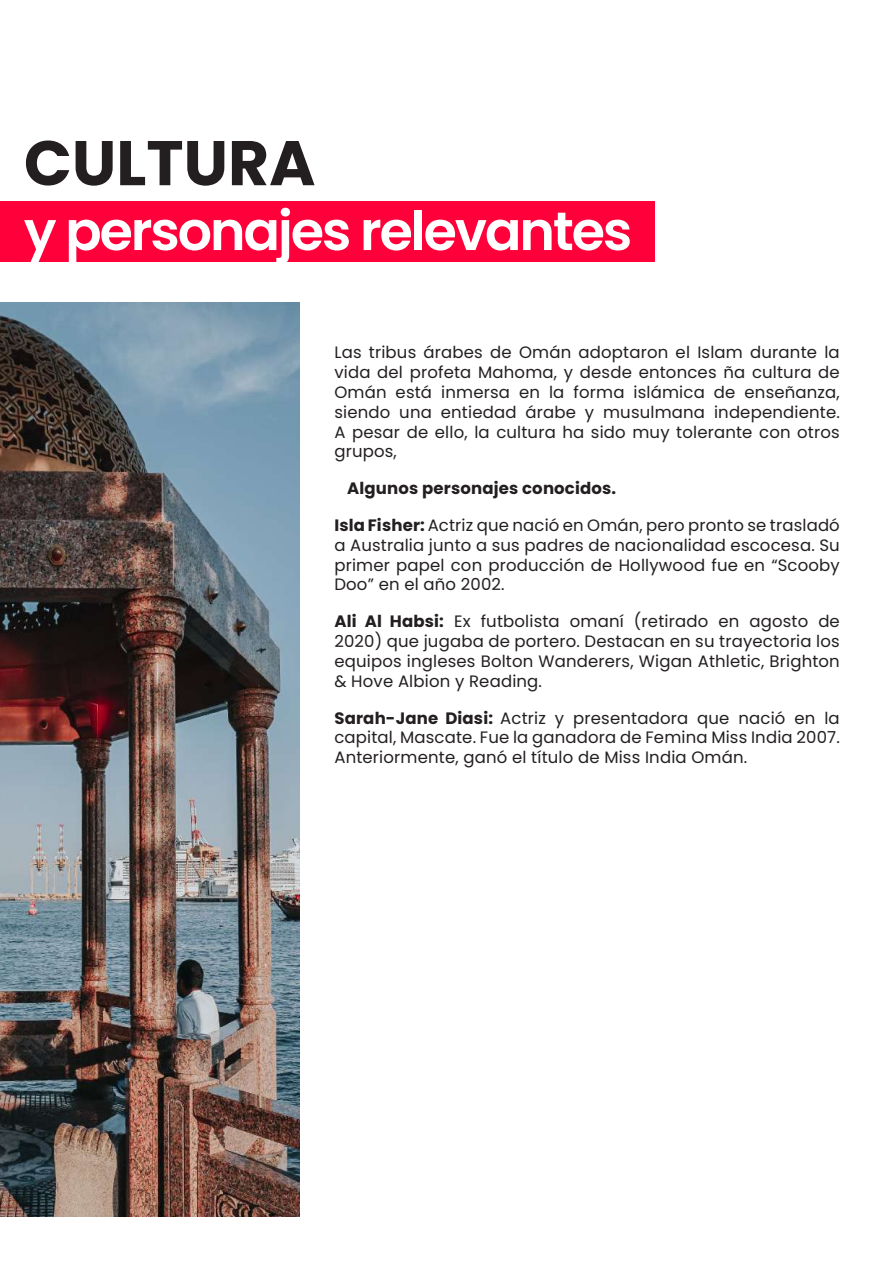
<style>
.page{position:relative;width:893px;height:1263px;background:#fff}
.page>*{position:absolute;margin:0;border:0;box-sizing:border-box;transform-origin:0 0}
.t1{font:700 63px "Poppins";color:#231f20}
.t2{font:600 54px "Poppins";letter-spacing:-.04em;color:#fff}
.t3{font:16.5px/19.8px "Poppins";letter-spacing:.01em;color:#231f20;text-align:justify}
.t4{font:700 16.5px "Poppins";letter-spacing:.01em;color:#231f20}
.s1{font-weight:700}
</style>
<div class="page">
<div style="left:0;top:201px;width:655px;height:61px;background:#ff003a"></div>
<img style="left:0;top:303px;width:300px;height:913px">
<h1 class="t1" style="left:24px;top:127px;width:293px">CULTURA</h1>
<h2 class="t2" style="left:24px;top:200px;width:610px">y personajes relevantes</h2>
<p class="t3" style="left:334px;top:343px;width:507px">Las tribus árabes de Omán adoptaron el Islam durante la vida del profeta Mahoma, y desde entonces ña cultura de Omán está inmersa en la forma islámica de enseñanza, siendo una entiedad árabe y musulmana independiente.<br>A pesar de ello, la cultura ha sido muy tolerante con otros grupos,</p>
<p class="t4" style="left:347px;top:479px;width:271px">Algunos personajes conocidos.</p>
<p class="t3" style="left:334px;top:515px;width:507px"><span class="s1">Isla Fisher:</span> Actriz que nació en Omán, pero pronto se trasladó a Australia junto a sus padres de nacionalidad escocesa. Su primer papel con producción de Hollywood fue en “Scooby Doo” en el año 2002.</p>
<p class="t3" style="left:334px;top:612px;width:507px"><span class="s1">Ali Al Habsi:</span> Ex futbolista omaní (retirado en agosto de 2020) que jugaba de portero. Destacan en su trayectoria los equipos ingleses Bolton Wanderers, Wigan Athletic, Brighton &amp; Hove Albion y Reading.</p>
<p class="t3" style="left:334px;top:708px;width:507px"><span class="s1">Sarah-Jane Diasi:</span> Actriz y presentadora que nació en la capital, Mascate. Fue la ganadora de Femina Miss India 2007.<br>Anteriormente, ganó el título de Miss India Omán.</p>
</div>
